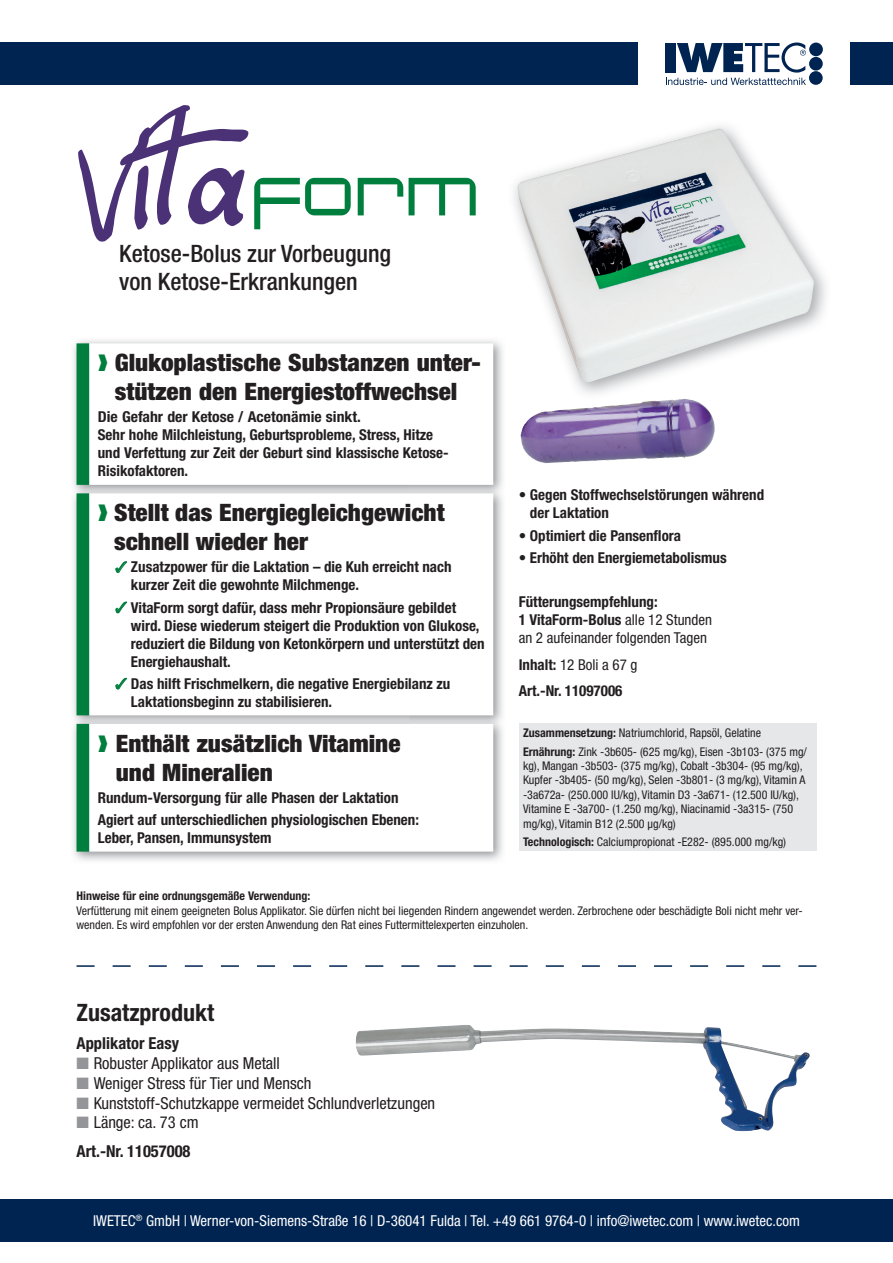
<style>
.page{position:relative;width:893px;height:1263px;background:#fff}
.page>*{position:absolute;margin:0;border:0;box-sizing:border-box;transform-origin:0 0}
.t1{font:133.05px "Ellianarelle's Path";color:#4b3175}
.t2{font:900 condensed 24px/28.8px "Helvetica Neue";color:#231f20;scale:1.05 1}
.t3{font:500 condensed 24px/28.5px "Helvetica Neue";color:#231f20}
.t4{font:700 condensed 24px "Helvetica Neue";color:#231f20}
.t5{font:condensed 16.5px "Helvetica Neue";color:#231f20}
.t6{font:700 condensed 16.5px/28.3px "Helvetica Neue";color:#231f20}
.t7{font:700 condensed 15px/18px "Helvetica Neue";color:#231f20}
.t8{font:700 condensed 15px/18px "Helvetica Neue";color:#231f20;scale:1.05 1}
.t9{font:condensed 15px "Helvetica Neue";color:#fff}
.t10{font:condensed 15px/18px "Helvetica Neue";color:#231f20}
.t11{font:condensed 12px/14.4px "Helvetica Neue";color:#231f20}
.t12{font:700 condensed 12px "Helvetica Neue";color:#231f20}
.s1{font-family:"Changeling Neo";font-size:68.1px;color:#007e3d}
.s2{color:#007e3d}
.s3{font-weight:700}
.s4{font-weight:400}
.s5{color:#939598}
</style>
<div class="page">
<div style="left:0;top:1199px;width:893px;height:43px;background:#002451"></div>
<div style="left:0;top:43px;width:638px;height:42px;background:#002451"></div>
<div style="left:850px;top:43px;width:43px;height:42px;background:#002451"></div>
<div style="left:665px;top:43px;width:11px;height:29px;background:#002451"></div>
<div style="left:809px;top:43px;width:14px;height:13px;background:#002451;border-radius:50%"></div>
<div style="left:809px;top:71px;width:14px;height:14px;background:#002451;border-radius:50%"></div>
<div style="left:809px;top:57px;width:14px;height:14px;background:#002451;border-radius:50%"></div>
<svg style="left:666px;top:43px;width:140px;height:42px"></svg>
<svg style="left:77px;top:965px;width:739px;height:2px"></svg>
<img style="left:356px;top:1025px;width:454px;height:106px">
<div style="left:519px;top:723px;width:297px;height:127px;background:#e6e7e9"></div>
<img style="left:73px;top:340px;width:430px;height:521px">
<div style="left:77px;top:343px;width:12px;height:509px;background:#007e3d"></div>
<svg style="left:89px;top:343px;width:404px;height:509px"></svg>
<svg style="left:115px;top:561px;width:12px;height:13px"></svg>
<svg style="left:115px;top:601px;width:12px;height:13px"></svg>
<svg style="left:115px;top:677px;width:12px;height:13px"></svg>
<img style="left:517px;top:129px;width:297px;height:253px">
<img style="left:520px;top:399px;width:166px;height:64px">
<h1 class="t1" style="left:77px;top:101px;width:404px">Vita<span class="s1">form</span></h1>
<h2 class="t3" style="left:119px;top:239px;width:273px">Ketose-Bolus zur Vorbeugung von Ketose-Erkrankungen</h2>
<h2 class="t2" style="left:98px;top:348px;width:366px;text-align:center"><span class="s2">❱</span> Glukoplastische Substanzen unter&shy;stützen den Energiestoffwechsel</h2>
<p class="t8" style="left:98px;top:408px;width:336px">Die Gefahr der Ketose / Acetonämie sinkt.<br>Sehr hohe Milchleistung, Geburtsprobleme, Stress, Hitze und Verfettung zur Zeit der Geburt sind klassische Ketose-Risikofaktoren.</p>
<h2 class="t2" style="left:114px;top:498px;width:316px;text-indent:-16px"><span class="s2">❱</span> Stellt das Energiegleichgewicht schnell wieder her</h2>
<p class="t7" style="left:131px;top:558px;width:322px;text-indent:-16px"><span class="s2">✓</span> Zusatzpower für die Laktation – die Kuh erreicht nach kurzer Zeit die gewohnte Milchmenge.</p>
<p class="t7" style="left:131px;top:598px;width:355px;text-indent:-16px"><span class="s2">✓</span> VitaForm sorgt dafür, dass mehr Propionsäure gebildet wird. Diese wiederum steigert die Produktion von Glukose, reduziert die Bildung von Ketonkörpern und unterstützt den Energiehaushalt.</p>
<p class="t7" style="left:131px;top:674px;width:321px;text-indent:-16px"><span class="s2">✓</span> Das hilft Frischmelkern, die negative Energiebilanz zu<br>Laktationsbeginn zu stabilisieren.</p>
<h2 class="t2" style="left:116px;top:728px;width:273px;text-indent:-18px"><span class="s2">❱</span> Enthält zusätzlich Vitamine und Mineralien</h2>
<p class="t7" style="left:98px;top:786px;width:323px;line-height:22.2px">Rundum-Versorgung für alle Phasen der Laktation<br>Agiert auf unterschiedlichen physiologischen Ebenen:</p>
<p class="t7" style="left:98px;top:828px;width:175px">Leber, Pansen, Immunsystem</p>
<p class="t7" style="left:530px;top:486px;width:236px;text-indent:-11px">• Gegen Stoffwechselstörungen während der Laktation</p>
<p class="t7" style="left:519px;top:526px;width:164px">• Optimiert die Pansenflora</p>
<p class="t7" style="left:519px;top:548px;width:209px">• Erhöht den Energiemetabolismus</p>
<p class="t10" style="left:519px;top:593px;width:195px"><span class="s3">Fütterungsempfehlung:<br>1 VitaForm-Bolus</span> alle 12 Stunden an 2 aufeinander folgenden Tagen</p>
<p class="t7" style="left:519px;top:651px;width:120px;line-height:26.5px">Inhalt: <span class="s4">12 Boli a 67 g<br></span>Art.-Nr. 11097006</p>
<p class="t11" style="left:523px;top:723px;width:285px;line-height:18.6px"><span class="s3">Zusammensetzung:</span> Natriumchlorid, Rapsöl, Gelatine<br><span class="s3">Ernährung:</span> Zink -3b605- (625 mg/kg), Eisen -3b103- (375 mg/</p>
<p class="t11" style="left:523px;top:758px;width:284px">kg), Mangan -3b503- (375 mg/kg), Cobalt -3b304- (95 mg/kg), Kupfer -3b405- (50 mg/kg), Selen -3b801- (3 mg/kg), Vitamin A -3a672a- (250.000 IU/kg), Vitamin D3 -3a671- (12.500 IU/kg), Vitamine E -3a700- (1.250 mg/kg), Niacinamid -3a315- (750 mg/kg), Vitamin B12 (2.500 µg/kg)</p>
<p class="t11" style="left:523px;top:835px;width:265px"><span class="s3">Technologisch:</span> Calciumpropionat -E282- (895.000 mg/kg)</p>
<p class="t12" style="left:77px;top:889px;width:235px">Hinweise für eine ordnungsgemäße Verwendung:</p>
<p class="t11" style="left:77px;top:903px;width:728px">Verfütterung mit einem geeigneten Bolus Applikator. Sie dürfen nicht bei liegenden Rindern angewendet werden. Zerbrochene oder beschädigte Boli nicht mehr ver&shy;wenden. Es wird empfohlen vor der ersten Anwendung den Rat eines Futtermittelexperten einzuholen.</p>
<h2 class="t4" style="left:77px;top:998px;width:139px">Zusatzprodukt</h2>
<h3 class="t6" style="left:77px;top:1029px;width:104px">Applikator Easy</h3>
<h3 class="t5" style="left:77px;top:1053px;width:205px"><span class="s5">■</span> Robuster Applikator aus Metall</h3>
<h3 class="t5" style="left:77px;top:1073px;width:236px"><span class="s5">■</span> Weniger Stress für Tier und Mensch</h3>
<h3 class="t5" style="left:77px;top:1093px;width:360px"><span class="s5">■</span> Kunststoff-Schutzkappe vermeidet Schlundverletzungen</h3>
<h3 class="t6" style="left:77px;top:1108px;width:124px"><span class="s5">■</span> <span class="s4">Länge: ca. 73 cm<br></span>Art.-Nr. 11057008</h3>
<p class="t9" style="left:93px;top:1212px;width:708px">IWETEC<sup>®</sup> GmbH | Werner-von-Siemens-Straße 16 | D-36041 Fulda | Tel. +49 661 9764-0 | info@iwetec.com | www.iwetec.com</p>
</div>
